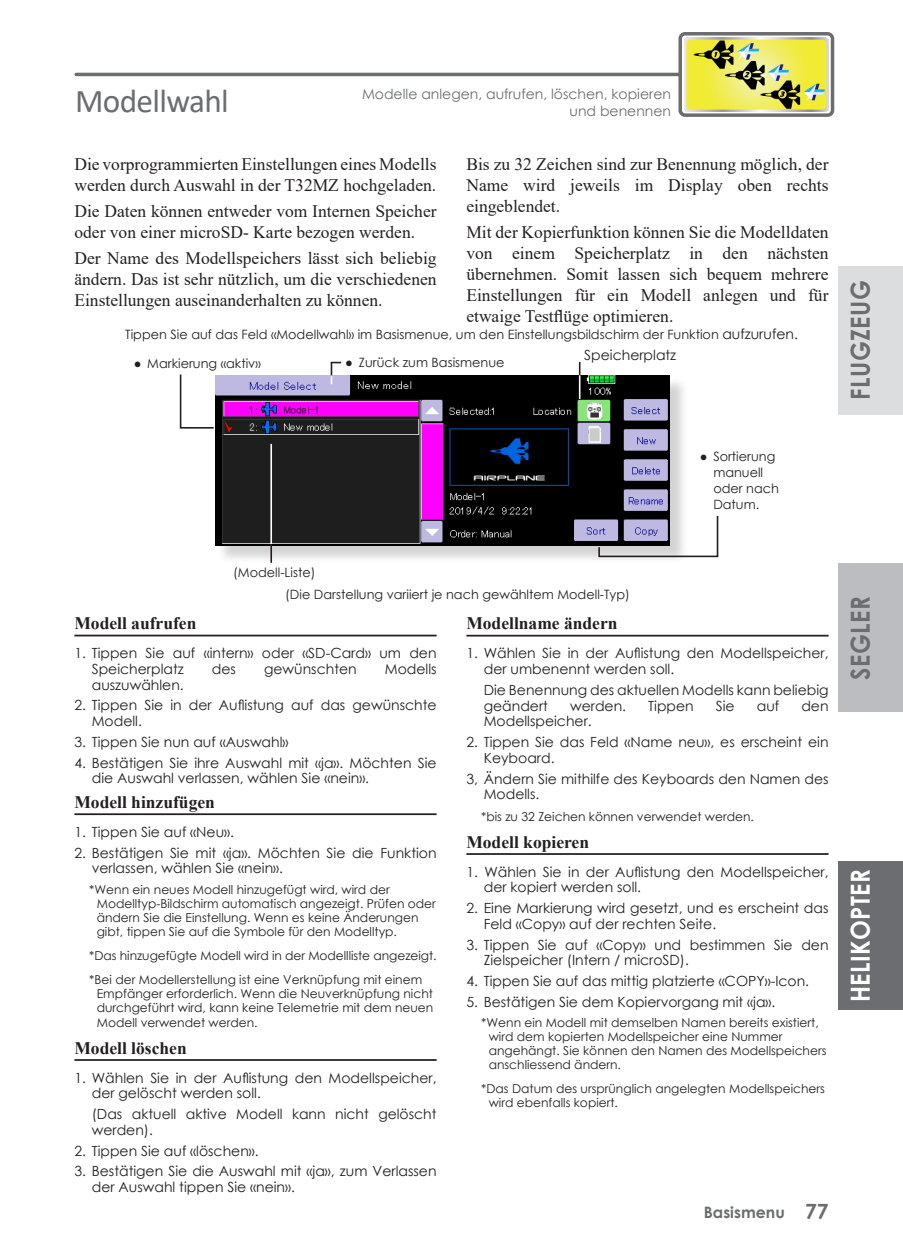
<style>
.page{position:relative;width:903px;height:1256px;background:#fff}
.page>*{position:absolute;margin:0;border:0;box-sizing:border-box;transform-origin:0 0}
.Titel_Grau_NEU{font:33.25px "Calibri";letter-spacing:-.02em;color:#6c6d70}
.t1{font:700 26.25px "Century Gothic";letter-spacing:.02em;color:#6c6d70;scale:.9 1}
.t2{font:700 26.25px "Century Gothic";letter-spacing:.02em;color:#fff;scale:.9 1}
.SERIFEN_Text{font:17.5px/21px "Times New Roman";color:#231f20;text-align:justify}
.Title_2_UnderLine{font:700 17.5px "Times New Roman";color:#231f20}
.t3{font:700 15.75px "Century Gothic";color:#6c6d70}
.Nummerierung_Serifen{font:14px/15.8px "Century Gothic";color:#231f20}
.Beschriebtext_NEU{font:14px/17.5px "Century Gothic";color:#6c6d70;text-align:right}
.Text_1_CenturyG_9{font:14px "Century Gothic";color:#231f20}
.Text_1_CenturyG_9-2{font:12.78px/16.1px "Century Gothic";color:#231f20}
.Text_0_Times_8_note{font:12.78px "Century Gothic";color:#231f20}
.Stern_serifenlos{font:12.25px/14px "Century Gothic";color:#231f20}
.s1{font-size:14px}
.s2{font-size:21px}
</style>
<div class="page">
<hr style="left:76px;top:73px;width:751px;height:3px;background:#6c6d70">
<div style="left:838px;top:266px;width:65px;height:148px;background:#dcdddf"></div>
<div style="left:838px;top:563px;width:65px;height:149px;background:#bcbdc0"></div>
<div style="left:838px;top:861px;width:65px;height:148px;background:#6c6d70"></div>
<div style="left:218px;top:377px;width:470px;height:187px;background:#231f20;opacity:.2"></div>
<img style="left:215px;top:375px;width:455px;height:170px">
<hr style="left:270px;top:444px;width:2px;height:100px;background:#fff">
<hr style="left:74px;top:634px;width:363px;height:2px;background:#231f20">
<hr style="left:74px;top:813px;width:363px;height:1px;background:#231f20">
<hr style="left:74px;top:1058px;width:363px;height:2px;background:#231f20">
<hr style="left:466px;top:634px;width:362px;height:2px;background:#231f20">
<hr style="left:466px;top:852px;width:362px;height:2px;background:#231f20">
<svg style="left:579px;top:362px;width:1px;height:37px"></svg>
<svg style="left:270px;top:544px;width:2px;height:18px"></svg>
<svg style="left:179px;top:374px;width:35px;height:55px"></svg>
<svg style="left:597px;top:514px;width:122px;height:44px"></svg>
<svg style="left:331px;top:361px;width:10px;height:23px"></svg>
<div style="left:678px;top:32px;width:156px;height:85px;border:4px solid #6c6d70;border-radius:5px"></div>
<img style="left:684px;top:37px;width:144px;height:75px">
<p class="Titel_Grau_NEU" style="left:75px;top:77px;width:155px">Modellwahl</p>
<p class="Beschriebtext_NEU" style="left:362px;top:85px;width:311px">Modelle anlegen, aufrufen, löschen, kopieren und benennen</p>
<p class="SERIFEN_Text" style="left:74px;top:153px;width:364px">Die vorprogrammierten Einstellungen eines Modells werden durch Auswahl in der T32MZ hochgeladen.</p>
<p class="SERIFEN_Text" style="left:74px;top:200px;width:364px">Die Daten können entweder vom Internen Speicher oder von einer microSD- Karte bezogen werden.</p>
<p class="SERIFEN_Text" style="left:74px;top:247px;width:364px">Der Name des Modellspeichers lässt sich beliebig ändern. Das ist sehr nützlich, um die verschiedenen Einstellungen auseinanderhalten zu können.</p>
<p class="SERIFEN_Text" style="left:466px;top:153px;width:364px">Bis zu 32 Zeichen sind zur Benennung möglich, der Name wird jeweils im Display oben rechts eingeblendet.</p>
<p class="SERIFEN_Text" style="left:466px;top:221px;width:364px">Mit der Kopierfunktion können Sie die Modelldaten von einem Speicherplatz in den nächsten übernehmen. Somit lassen sich bequem mehrere Einstellungen für ein Modell anlegen und für etwaige Testflüge optimieren.</p>
<p class="Text_1_CenturyG_9-2" style="left:125px;top:326px;width:674px">Tippen Sie auf das Feld «Modellwahl» im Basismenue, um den Einstellungsbildschirm der Funktion <span class="s1">aufzurufen.</span></p>
<p class="Text_1_CenturyG_9-2" style="left:134px;top:355px;width:129px">● Markierung «aktiv»</p>
<p class="Text_1_CenturyG_9-2" style="left:345px;top:354px;width:161px">● Zurück zum Basismenue</p>
<p class="Text_1_CenturyG_9" style="left:584px;top:345px;width:93px">Speicherplatz</p>
<p class="Text_1_CenturyG_9-2" style="left:713px;top:448px;width:67px;text-indent:-14px">● Sortierung manuell oder nach<br>Datum.</p>
<h2 class="t1" style="left:840px;top:399px;width:134px;rotate:-90deg">FLUGZEUG</h2>
<p class="Text_0_Times_8_note" style="left:233px;top:563px;width:84px">(Modell-Liste)</p>
<p class="Text_0_Times_8_note" style="left:285px;top:585px;width:346px">(Die Darstellung variiert je nach gewähltem Modell-Typ)</p>
<p class="Title_2_UnderLine" style="left:74px;top:610px;width:124px">Modell aufrufen</p>
<p class="Nummerierung_Serifen" style="left:92px;top:645px;width:346px;text-indent:-17px">1. Tippen Sie auf «intern» oder «SD-Card» um den<br>Speicherplatz</p>
<p class="Nummerierung_Serifen" style="left:212px;top:660px;width:26px">des</p>
<p class="Nummerierung_Serifen" style="left:264px;top:660px;width:94px">gewünschten</p>
<p class="Nummerierung_Serifen" style="left:385px;top:660px;width:53px">Modells</p>
<p class="Nummerierung_Serifen" style="left:92px;top:676px;width:94px">auszuwählen.</p>
<p class="Nummerierung_Serifen" style="left:92px;top:697px;width:346px;text-indent:-17px">2. Tippen Sie in der Auflistung auf das gewünschte<br>Modell.</p>
<p class="Nummerierung_Serifen" style="left:74px;top:733px;width:216px">3. Tippen Sie nun auf «Auswahl»</p>
<p class="Nummerierung_Serifen" style="left:92px;top:754px;width:346px;text-indent:-17px">4. Bestätigen Sie ihre Auswahl mit «ja». Möchten Sie die Auswahl verlassen, wählen Sie «nein».</p>
<p class="Title_2_UnderLine" style="left:74px;top:789px;width:142px">Modell hinzufügen</p>
<p class="Nummerierung_Serifen" style="left:74px;top:823px;width:161px">1. Tippen Sie auf «Neu».</p>
<p class="Nummerierung_Serifen" style="left:92px;top:844px;width:346px;text-indent:-17px">2. Bestätigen Sie mit «ja». Möchten Sie die Funktion verlassen, wählen Sie «nein».</p>
<p class="Stern_serifenlos" style="left:97px;top:881px;width:341px;text-indent:-7px">*Wenn ein neues Modell hinzugefügt wird, wird der Modelltyp-Bildschirm automatisch angezeigt. Prüfen oder ändern Sie die Einstellung. Wenn es keine Änderungen gibt, tippen Sie auf die Symbole für den Modelltyp.</p>
<p class="Stern_serifenlos" style="left:89px;top:947px;width:349px">*Das hinzugefügte Modell wird in der Modellliste angezeigt.</p>
<p class="Stern_serifenlos" style="left:97px;top:971px;width:338px;text-indent:-7px">*Bei der Modellerstellung ist eine Verknüpfung mit einem Empfänger erforderlich. Wenn die Neuverknüpfung nicht durchgeführt wird, kann keine Telemetrie mit dem neuen Modell verwendet werden.</p>
<p class="Title_2_UnderLine" style="left:74px;top:1034px;width:114px">Modell löschen</p>
<p class="Nummerierung_Serifen" style="left:92px;top:1069px;width:346px;text-indent:-17px">1. Wählen Sie in der Auflistung den Modellspeicher, der gelöscht werden soll.</p>
<p class="Nummerierung_Serifen" style="left:92px;top:1105px;width:346px">(Das aktuell aktive Modell kann nicht gelöscht werden).</p>
<p class="Nummerierung_Serifen" style="left:74px;top:1142px;width:186px">2. Tippen Sie auf «löschen».</p>
<p class="Nummerierung_Serifen" style="left:92px;top:1162px;width:346px;text-indent:-17px">3. Bestätigen Sie die Auswahl mit «ja», zum Verlassen der Auswahl tippen Sie «nein».</p>
<p class="Title_2_UnderLine" style="left:466px;top:610px;width:153px">Modellname ändern</p>
<p class="Nummerierung_Serifen" style="left:484px;top:645px;width:346px;text-indent:-17px">1. Wählen Sie in der Auflistung den Modellspeicher, der umbenennt werden soll.</p>
<p class="Nummerierung_Serifen" style="left:484px;top:681px;width:346px">Die Benennung des aktuellen Modells kann beliebig geändert</p>
<p class="Nummerierung_Serifen" style="left:570px;top:697px;width:58px">werden.</p>
<p class="Nummerierung_Serifen" style="left:648px;top:697px;width:47px">Tippen</p>
<p class="Nummerierung_Serifen" style="left:716px;top:697px;width:20px">Sie</p>
<p class="Nummerierung_Serifen" style="left:757px;top:697px;width:24px">auf</p>
<p class="Nummerierung_Serifen" style="left:801px;top:697px;width:29px">den</p>
<p class="Nummerierung_Serifen" style="left:484px;top:713px;width:109px">Modellspeicher.</p>
<p class="Nummerierung_Serifen" style="left:484px;top:733px;width:346px;text-indent:-17px">2. Tippen Sie das Feld «Name neu», es erscheint ein<br>Keyboard.</p>
<p class="Nummerierung_Serifen" style="left:484px;top:770px;width:346px;text-indent:-17px">3, Ändern Sie mithilfe des Keyboards den Namen des<br>Modells.</p>
<p class="Stern_serifenlos" style="left:481px;top:808px;width:274px">*bis zu 32 Zeichen können verwendet werden.</p>
<p class="Title_2_UnderLine" style="left:466px;top:829px;width:124px">Modell kopieren</p>
<p class="Nummerierung_Serifen" style="left:484px;top:863px;width:346px;text-indent:-17px">1. Wählen Sie in der Auflistung den Modellspeicher, der kopiert werden soll.</p>
<p class="Nummerierung_Serifen" style="left:484px;top:899px;width:346px;text-indent:-17px">2. Eine Markierung wird gesetzt, und es erscheint das<br>Feld «Copy» auf der rechten Seite.</p>
<p class="Nummerierung_Serifen" style="left:484px;top:936px;width:346px;text-indent:-17px">3. Tippen Sie auf «Copy» und bestimmen Sie den<br>Zielspeicher (Intern / microSD).</p>
<p class="Nummerierung_Serifen" style="left:466px;top:972px;width:344px">4. Tippen Sie auf das mittig platzierte «COPY»-Icon.</p>
<p class="Nummerierung_Serifen" style="left:466px;top:993px;width:310px">5. Bestätigen Sie dem Kopiervorgang mit «ja».</p>
<p class="Stern_serifenlos" style="left:489px;top:1015px;width:339px;text-indent:-7px">*Wenn ein Modell mit demselben Namen bereits existiert, wird dem kopierten Modellspeicher eine Nummer angehängt. Sie können den Namen des Modellspeichers anschliessend ändern.</p>
<p class="Stern_serifenlos" style="left:489px;top:1081px;width:338px;text-indent:-7px">*Das Datum des ursprünglich angelegten Modellspeichers wird ebenfalls kopiert.</p>
<p class="t3" style="left:704px;top:1199px;width:126px">Basismenu <span class="s2">77</span></p>
<h2 class="t1" style="left:840px;top:679px;width:94px;rotate:-90deg">SEGLER</h2>
<h2 class="t2" style="left:840px;top:1002px;width:150px;rotate:-90deg">HELIKOPTER</h2>
</div>
